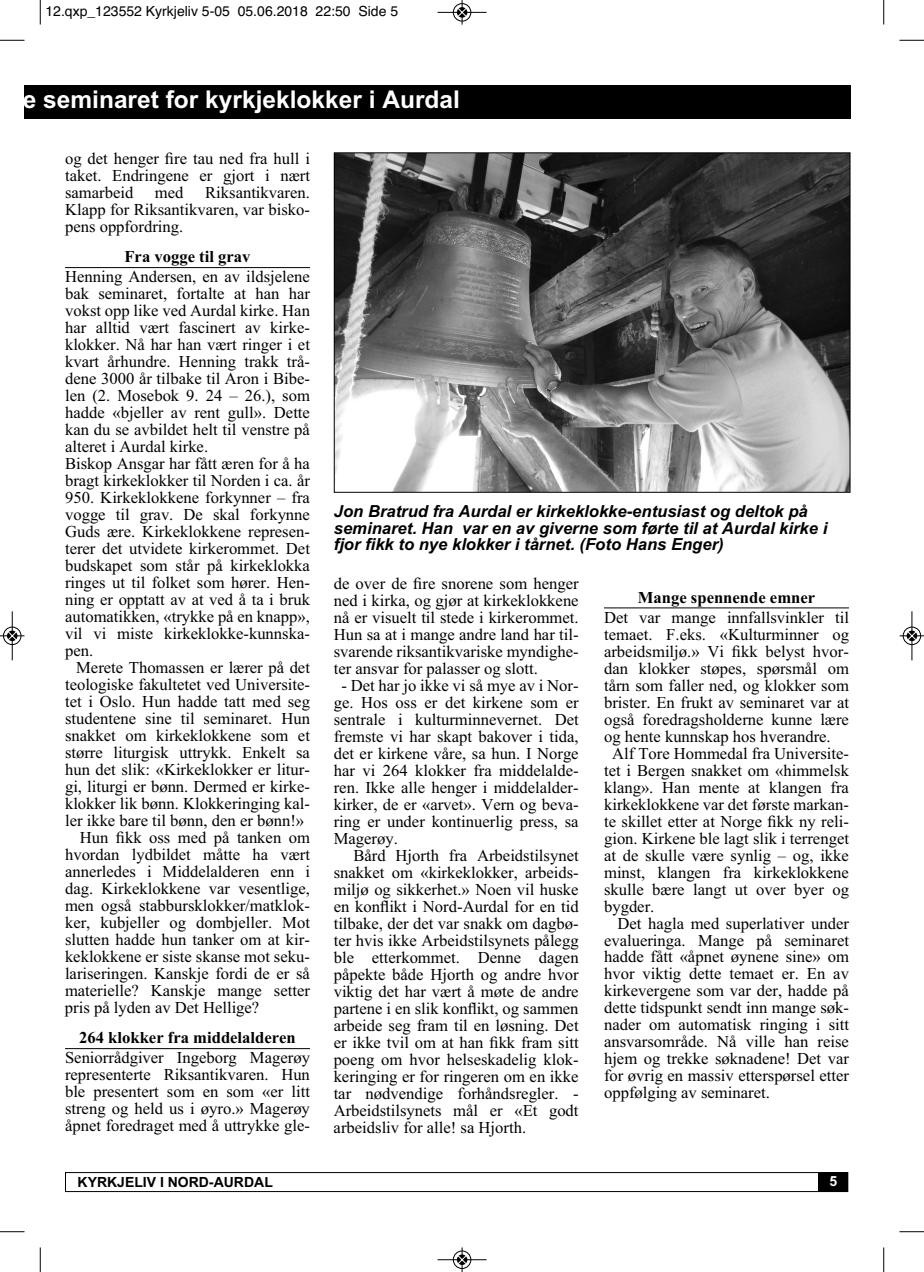
<style>
.page{position:relative;width:924px;height:1272px;background:#fff}
.page>*{position:absolute;margin:0;border:0;box-sizing:border-box;transform-origin:0 0}
.t1{font:700 24.5px "Arial";color:#fff}
.t2{font:16.62px/17px "Times New Roman";color:#000;text-align:justify}
.t3{font:italic 700 16.62px/16.6px "Arial";color:#000}
.t4{font:700 16.62px "Times New Roman";color:#000}
.t5{font:14px "Helvetica";color:#000}
.t6{font:700 14px "Arial";color:#000}
.t7{font:700 14px "Arial";color:#fff}
</style>
<div class="page">
<div style="left:65px;top:1171px;width:783px;height:20px;border:1px solid #000"></div>
<div style="left:818px;top:1171px;width:30px;height:20px;background:#000"></div>
<hr style="left:65px;top:267px;width:245px;height:1px;background:#000">
<hr style="left:65px;top:1047px;width:245px;height:1px;background:#000">
<hr style="left:604px;top:607px;width:245px;height:1px;background:#000">
<div style="left:24px;top:85px;width:826px;height:33px;background:#000"></div>
<img style="left:336px;top:154px;width:512px;height:336px">
<svg style="left:40px;top:0;width:1px;height:25px"></svg>
<svg style="left:0;top:40px;width:24px;height:1px"></svg>
<svg style="left:883px;top:0;width:1px;height:25px"></svg>
<svg style="left:899px;top:40px;width:25px;height:1px"></svg>
<svg style="left:40px;top:1247px;width:1px;height:24px"></svg>
<svg style="left:0;top:1231px;width:24px;height:1px"></svg>
<svg style="left:883px;top:1247px;width:1px;height:24px"></svg>
<svg style="left:899px;top:1231px;width:25px;height:1px"></svg>
<div style="left:453px;top:3px;width:18px;height:19px;border:1px solid #fff;border-radius:50%"></div>
<hr style="left:438px;top:12px;width:48px;height:1px;background:#000">
<div style="left:453px;top:3px;width:18px;height:18px;border:1px solid #000;border-radius:50%"></div>
<svg style="left:458px;top:0;width:8px;height:25px"></svg>
<div style="left:453px;top:1249px;width:18px;height:19px;border:1px solid #fff;border-radius:50%"></div>
<hr style="left:438px;top:1259px;width:48px;height:1px;background:#000">
<div style="left:453px;top:1250px;width:18px;height:18px;border:1px solid #000;border-radius:50%"></div>
<svg style="left:458px;top:1247px;width:8px;height:24px"></svg>
<div style="left:3px;top:626px;width:19px;height:19px;border:1px solid #fff;border-radius:50%"></div>
<hr style="left:12px;top:611px;width:1px;height:49px;background:#000">
<div style="left:3px;top:626px;width:18px;height:18px;border:1px solid #000;border-radius:50%"></div>
<svg style="left:0;top:631px;width:24px;height:9px"></svg>
<div style="left:902px;top:626px;width:19px;height:19px;border:1px solid #fff;border-radius:50%"></div>
<hr style="left:911px;top:611px;width:1px;height:49px;background:#000">
<div style="left:903px;top:626px;width:18px;height:18px;border:1px solid #000;border-radius:50%"></div>
<svg style="left:900px;top:631px;width:24px;height:9px"></svg>
<p class="t5" style="left:46px;top:3px;width:354px">12.qxp_123552 Kyrkjeliv 5-05 05.06.2018 22:50 Side 5</p>
<h1 class="t1" style="left:23px;top:85px;width:439px">e seminaret for kyrkjeklokker i Aurdal</h1>
<p class="t2" style="left:65px;top:150px;width:246px">og det henger fire tau ned fra hull i taket. Endringene er gjort i nært samarbeid</p>
<p class="t2" style="left:65px;top:184px;width:246px;text-indent:140px">Riksantikvaren.<br>Klapp for Riksantikvaren, var bisko&shy;pens oppfordring.</p>
<p class="t4" style="left:124px;top:247px;width:128px">Fra vogge til grav</p>
<p class="t2" style="left:65px;top:268px;width:246px;text-align:left">Henning Andersen, en av ildsjelene bak seminaret, fortalte at han har vokst opp like ved Aurdal kirke. Han har alltid vært fascinert av kirke&shy;klokker. Nå har han vært ringer i et kvart århundre. Henning trakk trå&shy;dene 3000 år tilbake til Aron i Bibe&shy;len (2. Mosebok 9. 24 – 26.), som hadde «bjeller av rent gull». Dette kan du se avbildet helt til venstre på alteret i Aurdal kirke.<br>Biskop Ansgar har fått æren for å ha bragt kirkeklokker til Norden i ca. år 950. Kirkeklokkene forkynner – fra vogge til grav. De skal forkynne Guds ære. Kirkeklokkene represen&shy;terer det utvidete kirkerommet. Det budskapet som står på kirkeklokka ringes ut til folket som hører. Hen&shy;ning er opptatt av at ved å ta i bruk automatikken, «trykke på en knapp», vil vi miste kirkeklokke-kunnska&shy;pen.</p>
<p class="t2" style="left:76px;top:658px;width:235px">Merete Thomassen er lærer på det</p>
<p class="t2" style="left:65px;top:675px;width:246px">teologiske fakultetet ved Universite-</p>
<p class="t2" style="left:65px;top:692px;width:246px">tet i Oslo. Hun hadde tatt med seg</p>
<p class="t2" style="left:65px;top:709px;width:246px">studentene sine til seminaret. Hun</p>
<p class="t2" style="left:65px;top:726px;width:246px">snakket om kirkeklokkene som et</p>
<p class="t2" style="left:65px;top:743px;width:246px">større liturgisk uttrykk. Enkelt sa</p>
<p class="t2" style="left:65px;top:760px;width:246px">hun det slik: «Kirkeklokker er litur-</p>
<p class="t2" style="left:65px;top:777px;width:246px">gi, liturgi er bønn. Dermed er kirke-</p>
<p class="t2" style="left:65px;top:794px;width:246px">klokker lik bønn. Klokkeringing kal-</p>
<p class="t2" style="left:65px;top:811px;width:241px">ler ikke bare til bønn, den er bønn!»</p>
<p class="t2" style="left:80px;top:828px;width:232px">Hun fikk oss med på tanken om</p>
<p class="t2" style="left:65px;top:845px;width:246px">hvordan lydbildet måtte ha vært</p>
<p class="t2" style="left:65px;top:862px;width:246px">annerledes i Middelalderen enn i</p>
<p class="t2" style="left:65px;top:879px;width:246px">dag. Kirkeklokkene var vesentlige,</p>
<p class="t2" style="left:65px;top:896px;width:246px">men også stabbursklokker/matklok-</p>
<p class="t2" style="left:65px;top:913px;width:246px">ker, kubjeller og dombjeller. Mot</p>
<p class="t2" style="left:65px;top:930px;width:246px">slutten hadde hun tanker om at kir-</p>
<p class="t2" style="left:65px;top:947px;width:246px">keklokkene er siste skanse mot seku-</p>
<p class="t2" style="left:65px;top:964px;width:246px">lariseringen. Kanskje fordi de er så</p>
<p class="t2" style="left:65px;top:981px;width:246px">materielle? Kanskje mange setter</p>
<p class="t2" style="left:65px;top:998px;width:196px">pris på lyden av Det Hellige?</p>
<p class="t4" style="left:79px;top:1027px;width:218px">264 klokker fra middelalderen</p>
<p class="t2" style="left:65px;top:1048px;width:246px">Seniorrådgiver Ingeborg Magerøy representerte Riksantikvaren. Hun ble presentert som en som «er litt streng og held us i øyro.» Magerøy åpnet foredraget med å uttrykke gle-</p>
<p class="t2" style="left:155px;top:184px;width:30px">med</p>
<p class="t3" style="left:334px;top:503px;width:495px">Jon Bratrud fra Aurdal er kirkeklokke-entusiast og deltok på seminaret. Han var en av giverne som førte til at Aurdal kirke i fjor fikk to nye klokker i tårnet. (Foto Hans Enger)</p>
<p class="t2" style="left:334px;top:575px;width:246px">de over de fire snorene som henger ned i kirka, og gjør at kirkeklokkene nå er visuelt til stede i kirkerommet.<br>Hun sa at i mange andre land har til&shy;svarende riksantikvariske myndighe&shy;ter ansvar for palasser og slott.</p>
<p class="t2" style="left:334px;top:676px;width:246px;text-indent:8px">- Det har jo ikke vi så mye av i Nor&shy;ge. Hos oss er det kirkene som er sentrale i kulturminnevernet. Det fremste vi har skapt bakover i tida, det er kirkene våre, sa hun. I Norge har vi 264 klokker fra middelalde&shy;ren. Ikke alle henger i middelalder&shy;kirker, de er «arvet». Vern og beva&shy;ring er under kontinuerlig press, sa Magerøy.</p>
<p class="t2" style="left:334px;top:846px;width:246px;text-indent:20px">Bård Hjorth fra Arbeidstilsynet snakket om «kirkeklokker, arbeids&shy;miljø og sikkerhet.» Noen vil huske en konflikt i Nord-Aurdal for en tid tilbake, der det var snakk om dagbø&shy;ter hvis ikke Arbeidstilsynets pålegg ble etterkommet. Denne dagen påpekte både Hjorth og andre hvor viktig det har vært å møte de andre partene i en slik konflikt, og sammen arbeide seg fram til en løsning. Det er ikke tvil om at han fikk fram sitt poeng om hvor helseskadelig klok&shy;keringing er for ringeren om en ikke tar nødvendige forhåndsregler. - Arbeidstilsynets mål er «Et godt arbeidsliv for alle! sa Hjorth.</p>
<p class="t4" style="left:638px;top:587px;width:179px">Mange spennende emner</p>
<p class="t2" style="left:604px;top:608px;width:246px">Det var mange innfallsvinkler til</p>
<p class="t2" style="left:604px;top:625px;width:246px">temaet. F.eks. «Kulturminner og</p>
<p class="t2" style="left:604px;top:642px;width:246px">arbeidsmiljø.» Vi fikk belyst hvor-</p>
<p class="t2" style="left:604px;top:659px;width:246px">dan klokker støpes, spørsmål om</p>
<p class="t2" style="left:604px;top:676px;width:246px">tårn som faller ned, og klokker som</p>
<p class="t2" style="left:604px;top:693px;width:246px">brister. En frukt av seminaret var at</p>
<p class="t2" style="left:604px;top:710px;width:246px">også foredragsholderne kunne lære</p>
<p class="t2" style="left:604px;top:727px;width:228px">og hente kunnskap hos hverandre.</p>
<p class="t2" style="left:612px;top:744px;width:238px">Alf Tore Hommedal fra Universite-</p>
<p class="t2" style="left:604px;top:761px;width:246px">tet i Bergen snakket om «himmelsk</p>
<p class="t2" style="left:604px;top:778px;width:246px">klang». Han mente at klangen fra</p>
<p class="t2" style="left:604px;top:795px;width:246px">kirkeklokkene var det første markan-</p>
<p class="t2" style="left:604px;top:812px;width:246px">te skillet etter at Norge fikk ny reli-</p>
<p class="t2" style="left:604px;top:829px;width:246px">gion. Kirkene ble lagt slik i terrenget</p>
<p class="t2" style="left:604px;top:846px;width:246px">at de skulle være synlig – og, ikke</p>
<p class="t2" style="left:604px;top:863px;width:246px">minst, klangen fra kirkeklokkene</p>
<p class="t2" style="left:604px;top:880px;width:246px">skulle bære langt ut over byer og</p>
<p class="t2" style="left:604px;top:897px;width:52px">bygder.</p>
<p class="t2" style="left:617px;top:914px;width:233px">Det hagla med superlativer under</p>
<p class="t2" style="left:604px;top:931px;width:246px">evalueringa. Mange på seminaret</p>
<p class="t2" style="left:604px;top:948px;width:246px">hadde fått «åpnet øynene sine» om</p>
<p class="t2" style="left:604px;top:965px;width:246px">hvor viktig dette temaet er. En av</p>
<p class="t2" style="left:604px;top:982px;width:246px">kirkevergene som var der, hadde på</p>
<p class="t2" style="left:604px;top:998px;width:246px">dette tidspunkt sendt inn mange søk-</p>
<p class="t2" style="left:604px;top:1015px;width:246px">nader om automatisk ringing i sitt</p>
<p class="t2" style="left:604px;top:1032px;width:246px">ansvarsområde. Nå ville han reise</p>
<p class="t2" style="left:604px;top:1049px;width:246px">hjem og trekke søknadene! Det var</p>
<p class="t2" style="left:604px;top:1066px;width:246px">for øvrig en massiv etterspørsel etter</p>
<p class="t2" style="left:604px;top:1083px;width:167px">oppfølging av seminaret.</p>
<p class="t6" style="left:78px;top:1173px;width:197px">KYRKJELIV I NORD-AURDAL</p>
<p class="t7" style="left:829px;top:1172px;width:9px">5</p>
</div>
